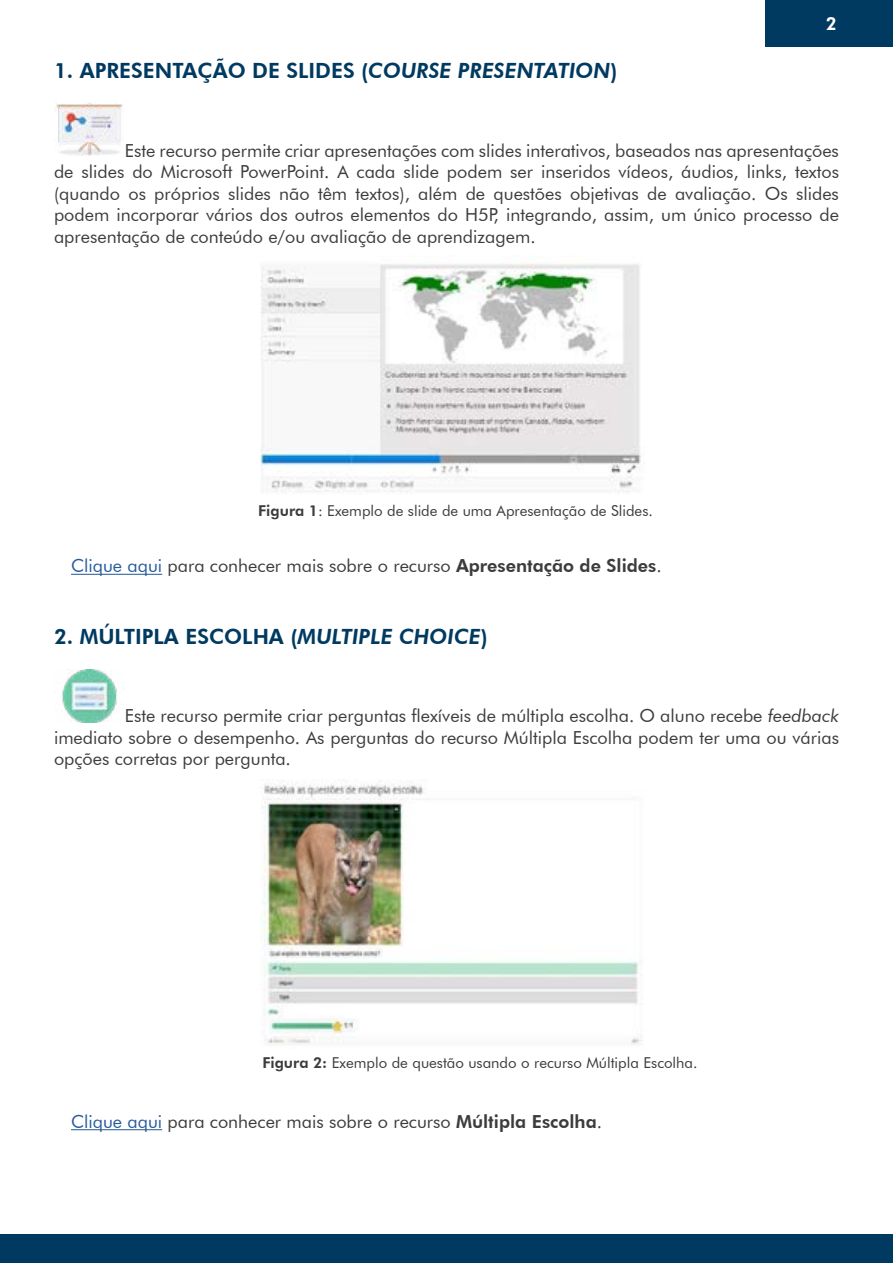
<style>
.page{position:relative;width:893px;height:1263px;background:#fff}
.page>*{position:absolute;margin:0;border:0;box-sizing:border-box;transform-origin:0 0}
.t1{font:800 21px "Futura BT";color:#003a61}
.t2{font:18px/21.6px "Futura BT";color:#3c3c3b;text-align:justify}
.t3{font:800 18px "Futura BT";color:#fff}
.t4{font:15px "Futura BT";color:#3c3c3b}
.s1{font-style:italic}
.s2{font-weight:800}
.s3{color:#275b9b}
</style>
<div class="page">
<div style="left:0;top:1234px;width:893px;height:29px;background:#003a61"></div>
<div style="left:765px;top:0;width:128px;height:46px;background:#003a61"></div>
<hr style="left:71px;top:574px;width:91px;height:1px;background:#275b9b">
<hr style="left:71px;top:1129px;width:91px;height:1px;background:#275b9b">
<img style="left:54px;top:102px;width:69px;height:54px">
<img style="left:261px;top:262px;width:380px;height:231px">
<img style="left:62px;top:669px;width:55px;height:53px">
<img style="left:260px;top:779px;width:382px;height:266px">
<p class="t1" style="left:54px;top:57px;width:565px">1. APRESENTAÇÃO DE SLIDES (<span class="s1">COURSE PRESENTATION</span>)</p>
<p class="t3" style="left:826px;top:13px;width:13px">2</p>
<p class="t2" style="left:54px;top:139px;width:786px;text-indent:71px">Este recurso permite criar apresentações com slides interativos, baseados nas apresentações de slides do Microsoft PowerPoint. A cada slide podem ser inseridos vídeos, áudios, links, textos (quando os próprios slides não têm textos), além de questões objetivas de avaliação. Os slides podem incorporar vários dos outros elementos do H5P, integrando, assim, um único processo de apresentação de conteúdo e/ou avaliação de aprendizagem.</p>
<p class="t4" style="left:258px;top:502px;width:396px"><span class="s2">Figura 1</span>: Exemplo de slide de uma Apresentação de Slides.</p>
<p class="t2" style="left:71px;top:555px;width:592px"><span class="s3">Clique aqui</span> para conhecer mais sobre o recurso <span class="s2">Apresentação de Slides</span>.</p>
<p class="t1" style="left:54px;top:624px;width:435px">2. MÚLTIPLA ESCOLHA (<span class="s1">MULTIPLE CHOICE</span>)</p>
<p class="t2" style="left:54px;top:705px;width:786px;text-indent:71px">Este recurso permite criar perguntas flexíveis de múltipla escolha. O aluno recebe <span class="s1">feedback </span>imediato sobre o desempenho. As perguntas do recurso Múltipla Escolha podem ter uma ou várias opções corretas por pergunta.</p>
<p class="t4" style="left:262px;top:1053px;width:437px"><span class="s2">Figura 2:</span> Exemplo de questão usando o recurso Múltipla Escolha.</p>
<p class="t2" style="left:71px;top:1110px;width:532px"><span class="s3">Clique aqui</span> para conhecer mais sobre o recurso <span class="s2">Múltipla Escolha</span>.</p>
</div>
